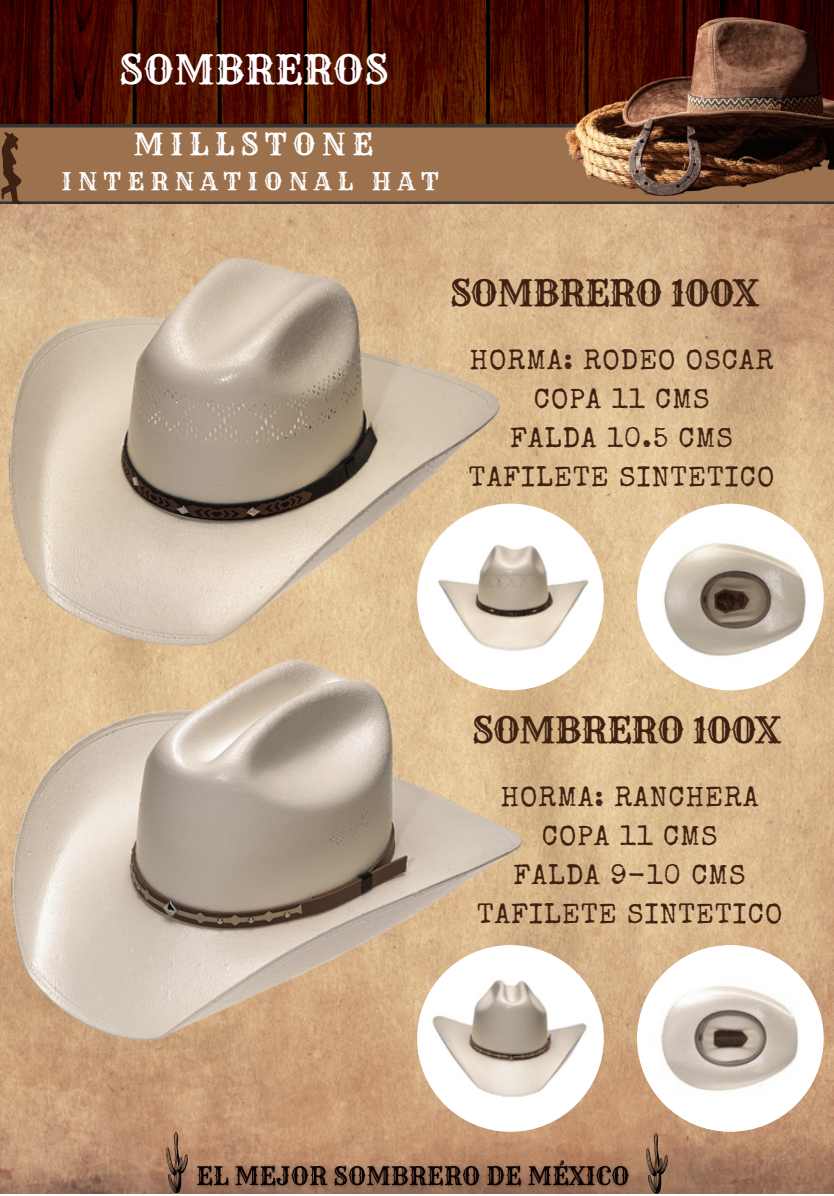
<style>
.page{position:relative;width:834px;height:1196px;background:#fff}
.page>*{position:absolute;margin:0;border:0;box-sizing:border-box;transform-origin:0 0}
.t1{font:40px "Rye";color:#fff}
.t2{font:36px "Rye";letter-spacing:-.03em;color:#3e2112}
.t3{font:30px "Rye";letter-spacing:.2em;color:#fff}
.t4{font:28px "Special Elite";letter-spacing:.04em;color:#3e2112}
.t5{font:24px "Rye";letter-spacing:.26em;color:#fff}
</style>
<div class="page">
<img style="left:0;top:0;width:833px;height:1193px">
<svg style="left:0;top:124px;width:555px;height:80px;background:#936c4a"></svg>
<img style="left:555px;top:0;width:278px;height:205px">
<svg style="left:1px;top:132px;width:22px;height:72px;background:#6a472e"></svg>
<img style="left:417px;top:945px;width:187px;height:186px;border-radius:50%">
<img style="left:637px;top:945px;width:186px;height:186px;border-radius:50%">
<img style="left:637px;top:503px;width:186px;height:187px;border-radius:50%">
<img style="left:417px;top:503px;width:187px;height:187px;border-radius:50%">
<img style="left:190px;top:1154px;width:446px;height:40px">
<svg style="left:166px;top:1131px;width:22px;height:62px"></svg>
<svg style="left:646px;top:1132px;width:22px;height:62px"></svg>
<img style="left:0;top:209px;width:537px;height:401px">
<img style="left:0;top:610px;width:577px;height:458px">
<p class="t1" style="left:119px;top:44px;width:271px">SOMBREROS</p>
<p class="t3" style="left:133px;top:126px;width:241px">MILLSTONE</p>
<p class="t5" style="left:61px;top:166px;width:379px">INTERNATIONAL HAT</p>
<p class="t2" style="left:450px;top:270px;width:310px">SOMBRERO 100X</p>
<p class="t4" style="left:470px;top:349px;width:305px">HORMA: RODEO OSCAR</p>
<p class="t4" style="left:534px;top:388px;width:177px">COPA 11 CMS</p>
<p class="t4" style="left:510px;top:427px;width:224px">FALDA 10.5 CMS</p>
<p class="t4" style="left:469px;top:466px;width:307px">TAFILETE SINTETICO</p>
<p class="t2" style="left:472px;top:708px;width:310px">SOMBRERO 100X</p>
<p class="t4" style="left:501px;top:786px;width:259px">HORMA: RANCHERA</p>
<p class="t4" style="left:542px;top:825px;width:177px">COPA 11 CMS</p>
<p class="t4" style="left:513px;top:864px;width:234px">FALDA 9-10 CMS</p>
<p class="t4" style="left:477px;top:903px;width:307px">TAFILETE SINTETICO</p>
</div>
